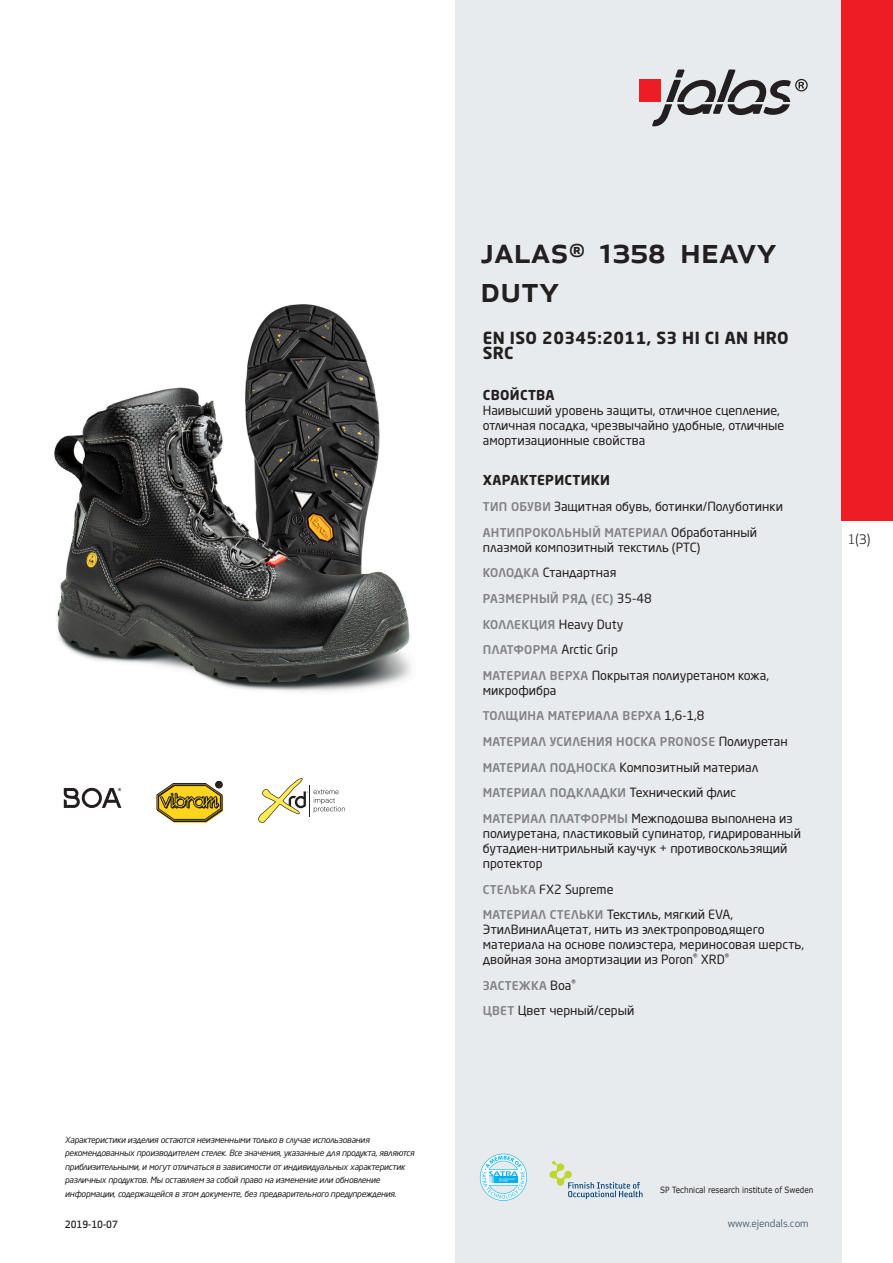
<style>
.page{position:relative;width:893px;height:1263px;background:#fff}
.page>*{position:absolute;margin:0;border:0;box-sizing:border-box;transform-origin:0 0}
.prodname{font:500 36px/39px "Apex New";color:#231f20}
.Funktion_body{font:700 16.5px/15px "Neo Sans Pro Cyr";letter-spacing:.025em;color:#231f20}
.Funktion_body-2{font:700 13.5px "Neo Sans Pro Cyr";letter-spacing:.025em;color:#231f20}
.t1{font:12.75px "Apex New";color:#231f20}
.Funktion_body-3{font:12.6px/15px "Neo Sans Pro Cyr";color:#231f20}
.Funktion_body-4{font:500 12px "Neo Sans Pro Cyr";letter-spacing:.025em;color:#808285}
.t2{font:10.5px "Apex New";color:#405968}
.Sidfot_datum{font:500 9.75px "Apex New";color:#231f20}
.t3{font:italic 8.55px/13.5px "Neo Sans Pro Cyr";letter-spacing:-.025em;color:#231f20}
.t4{font:8.55px "Verdana";color:#231f20;scale:.85 1}
.s1{font-weight:500;font-size:12px;color:#808285}
.s2{font-weight:400;font-size:12.6px;color:#231f20}
</style>
<div class="page">
<div style="left:455px;top:0;width:387px;height:1263px;background:#e8ebee"></div>
<svg style="left:549px;top:1161px;width:94px;height:38px"></svg>
<svg style="left:480px;top:1154px;width:47px;height:47px"></svg>
<div style="left:639px;top:80px;width:22px;height:22px;background:#ee1d23"></div>
<svg style="left:652px;top:70px;width:156px;height:56px"></svg>
<div style="left:842px;top:0;width:51px;height:520px;background:#ee1d23"></div>
<img style="left:54px;top:304px;width:357px;height:388px">
<svg style="left:64px;top:788px;width:57px;height:20px"></svg>
<svg style="left:157px;top:781px;width:66px;height:42px"></svg>
<svg style="left:258px;top:778px;width:87px;height:45px"></svg>
<p class="t3" style="left:65px;top:1132px;width:351px">Характеристики изделия остаются неизменными только в случае использования рекомендованных производителем стелек. Все значения, указанные для продукта, являются приблизительными, и могут отличаться в зависимости от индивидуальных характеристик различных продуктов. Мы оставляем за собой право на изменение или обновление информации, содержащейся в этом документе, без предварительного предупреждения.</p>
<p class="Sidfot_datum" style="left:65px;top:1218px;width:54px">2019-10-07</p>
<p class="prodname" style="left:480px;top:230px;width:298px">JALAS<sup>®</sup> 1358 HEAVY<br>DUTY</p>
<p class="Funktion_body" style="left:483px;top:330px;width:307px">EN ISO 20345:2011, S3 HI CI AN HRO<br>SRC</p>
<p class="Funktion_body-2" style="left:483px;top:386px;width:73px">СВОЙСТВА</p>
<p class="Funktion_body-3" style="left:483px;top:402px;width:303px">Наивысший уровень защиты, отличное сцепление, отличная посадка, чрезвычайно удобные, отличные амортизационные свойства</p>
<p class="Funktion_body-2" style="left:483px;top:472px;width:129px">ХАРАКТЕРИСТИКИ</p>
<p class="Funktion_body-3" style="left:483px;top:499px;width:302px"><span class="s1">ТИП ОБУВИ</span> Защитная обувь, ботинки/Полуботинки</p>
<p class="Funktion_body-4" style="left:483px;top:525px;width:276px">АНТИПРОКОЛЬНЫЙ МАТЕРИАЛ <span class="s2">Обработанный</span></p>
<p class="Funktion_body-3" style="left:483px;top:539px;width:219px">плазмой композитный текстиль (РТС)</p>
<p class="Funktion_body-3" style="left:483px;top:565px;width:135px"><span class="s1">КОЛОДКА</span> Стандартная</p>
<p class="Funktion_body-4" style="left:483px;top:591px;width:170px">РАЗМЕРНЫЙ РЯД (EC) <span class="s2">35-48</span></p>
<p class="Funktion_body-4" style="left:483px;top:616px;width:142px">КОЛЛЕКЦИЯ <span class="s2">Heavy Duty</span></p>
<p class="Funktion_body-3" style="left:483px;top:642px;width:136px"><span class="s1">ПЛАТФОРМА</span> Arctic Grip</p>
<p class="Funktion_body-3" style="left:483px;top:667px;width:288px"><span class="s1">МАТЕРИАЛ ВЕРХА</span> Покрытая полиуретаном кожа, микрофибра</p>
<p class="Funktion_body-4" style="left:483px;top:708px;width:223px">ТОЛЩИНА МАТЕРИАЛА ВЕРХА <span class="s2">1,6-1,8</span></p>
<p class="Funktion_body-4" style="left:483px;top:734px;width:306px">МАТЕРИАЛ УСИЛЕНИЯ НОСКА PRONOSE <span class="s2">Полиуретан</span></p>
<p class="Funktion_body-3" style="left:483px;top:759px;width:277px"><span class="s1">МАТЕРИАЛ ПОДНОСКА</span> Композитный материал</p>
<p class="Funktion_body-4" style="left:483px;top:785px;width:255px">МАТЕРИАЛ ПОДКЛАДКИ <span class="s2">Технический флис</span></p>
<p class="Funktion_body-3" style="left:483px;top:811px;width:320px"><span class="s1">МАТЕРИАЛ ПЛАТФОРМЫ</span> Межподошва выполнена из полиуретана, пластиковый супинатор, гидрированный бутадиен-нитрильный каучук + противоскользящий протектор</p>
<p class="Funktion_body-3" style="left:483px;top:881px;width:132px"><span class="s1">СТЕЛЬКА</span> FX2 Supreme</p>
<p class="Funktion_body-3" style="left:483px;top:907px;width:323px"><span class="s1">МАТЕРИАЛ СТЕЛЬКИ</span> Текстиль, мягкий EVA, ЭтилВинилАцетат, нить из электропроводящего материала на основе полиэстера, мериносовая шерсть, двойная зона амортизации из Poron<sup>®</sup> XRD<sup>®</sup></p>
<p class="Funktion_body-4" style="left:483px;top:978px;width:94px">ЗАСТЕЖКА <span class="s2">Boa</span><sup>®</sup></p>
<p class="Funktion_body-3" style="left:483px;top:1003px;width:153px"><span class="s1">ЦВЕТ</span> Цвет черный/серый</p>
<p class="t1" style="left:848px;top:531px;width:24px">1(3)</p>
<p class="t4" style="left:660px;top:1184px;width:182px">SP Technical research institute of Sweden</p>
<p class="t2" style="left:728px;top:1217px;width:82px">www.ejendals.com</p>
</div>
